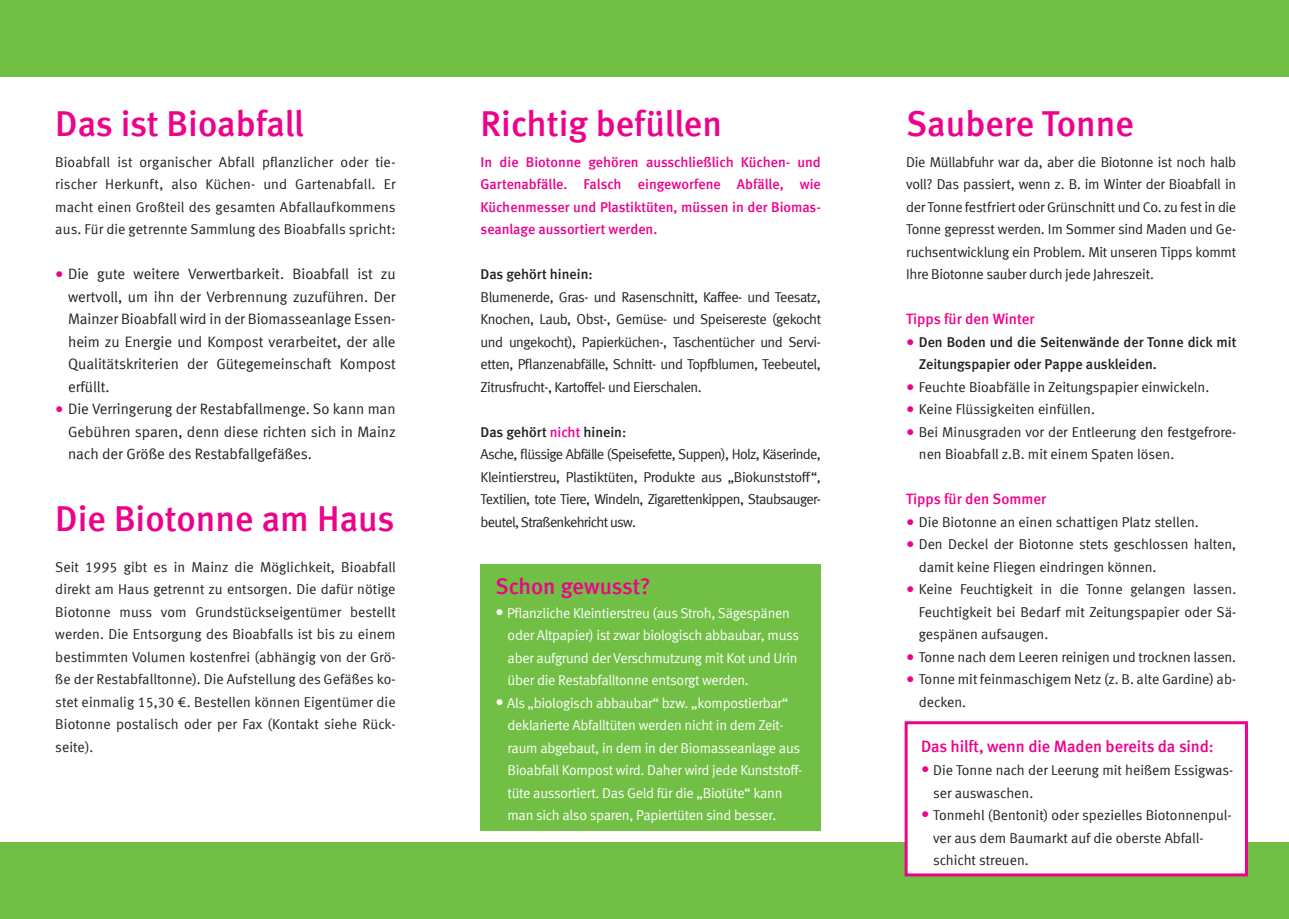
<style>
.page{position:relative;width:1289px;height:919px;background:#fff}
.page>*{position:absolute;margin:0;border:0;box-sizing:border-box;transform-origin:0 0}
.t1{font:700 36px "Mainz Meta";color:#ed028c}
.t2{font:700 22.5px "Mainz Meta";letter-spacing:-.005em;color:#ed028c}
.t3{font:700 16.5px "Mainz Meta";letter-spacing:-.005em;color:#ed028c}
.t4{font:15px/22.5px "Mainz Meta";color:#231f20;text-align:justify}
.t5{font:700 15px "Mainz Meta";color:#ed028c}
.t6{font:14.25px/22.5px "Mainz Meta";letter-spacing:-.005em;color:#231f20;text-align:justify}
.t7{font:14.25px/22.5px "Mainz Meta";letter-spacing:-.02em;color:#fff}
.t8{font:14.25px/22.5px "Mainz Meta";letter-spacing:-.045em;color:#231f20}
.t9{font:700 14.25px/22.5px "Mainz Meta";color:#ed028c;text-align:justify}
.t10{font:700 14.25px/22.5px "Mainz Meta";color:#231f20}
.s1{font-size:16.5px;color:#ed028c}
.s2{font-weight:700}
.s3{font-weight:700;color:#ed028c}
.s4{font-weight:400;font-size:16.5px;color:#ed028c}
.s5{font-size:16.5px}
</style>
<div class="page">
<div style="left:0;top:0;width:1288px;height:77px;background:#71bf44"></div>
<div style="left:0;top:842px;width:1288px;height:76px;background:#71bf44"></div>
<div style="left:480px;top:564px;width:341px;height:266px;background:#71bf44"></div>
<div style="left:906px;top:722px;width:340px;height:152px;background:#fff"></div>
<div style="left:904px;top:721px;width:343px;height:155px;border:3px solid #ed028c"></div>
<h1 class="t1" style="left:55px;top:102px;width:250px">Das ist Bioabfall</h1>
<h1 class="t1" style="left:480px;top:102px;width:243px">Richtig befüllen</h1>
<h1 class="t1" style="left:906px;top:102px;width:229px">Saubere Tonne</h1>
<p class="t6" style="left:55px;top:150px;width:342px">Bioabfall ist organischer Abfall pflanzlicher oder tie&shy;rischer Herkunft, also Küchen- und Gartenabfall. Er macht einen Großteil des gesamten Abfallaufkommens aus. Für die getrennte Sammlung des Bioabfalls spricht:</p>
<p class="t4" style="left:68px;top:262px;width:329px;text-indent:-13px"><span class="s1">•</span> Die gute weitere Verwertbarkeit. Bioabfall ist zu wertvoll, um ihn der Verbrennung zuzuführen. Der Mainzer Bioabfall wird in der Biomasseanlage Essen&shy;heim zu Energie und Kompost verarbeitet, der alle Qualitätskriterien der Gütegemeinschaft Kompost erfüllt.</p>
<p class="t4" style="left:68px;top:397px;width:329px;text-indent:-13px"><span class="s1">•</span> Die Verringerung der Restabfallmenge. So kann man Gebühren sparen, denn diese richten sich in Mainz nach der Größe des Restabfallgefäßes.</p>
<p class="t9" style="left:480px;top:150px;width:342px">In die Biotonne gehören ausschließlich Küchen- und Gartenabfälle. Falsch eingeworfene Abfälle, wie Küchenmesser und Plastiktüten, müssen in der Biomas&shy;seanlage aussortiert werden.</p>
<p class="t10" style="left:480px;top:263px;width:114px">Das gehört hinein:</p>
<p class="t6" style="left:480px;top:285px;width:342px">Blumenerde, Gras- und Rasenschnitt, Kaffee- und Teesatz, Knochen, Laub, Obst-, Gemüse- und Speisereste (gekocht und ungekocht), Papierküchen-, Taschentücher und Servi&shy;etten, Pflanzenabfälle, Schnitt- und Topfblumen, Teebeutel, Zitrusfrucht-, Kartoffel- und Eierschalen.</p>
<p class="t8" style="left:480px;top:420px;width:342px"><span class="s2">Das gehört</span> <span class="s3">nicht</span> <span class="s2">hinein:<br></span>Asche, flüssige Abfälle (Speisefette, Suppen), Holz, Käserinde, Kleintierstreu, Plastiktüten, Produkte aus „Biokunststoff“, Textilien, tote Tiere, Windeln, Zigarettenkippen, Staubsauger&shy;beutel, Straßenkehricht usw.</p>
<p class="t6" style="left:906px;top:150px;width:331px">Die Müllabfuhr war da, aber die Biotonne ist noch halb voll? Das passiert, wenn z. B. im Winter der Bioabfall in der Tonne festfriert oder Grünschnitt und Co. zu fest in die Tonne gepresst werden. Im Sommer sind Maden und Ge&shy;ruchsentwicklung ein Problem. Mit unseren Tipps kommt Ihre Biotonne sauber durch jede Jahreszeit.</p>
<p class="t5" style="left:906px;top:310px;width:130px">Tipps für den Winter</p>
<p class="t10" style="left:918px;top:330px;width:319px;text-indent:-13px"><span class="s4">•</span> Den Boden und die Seitenwände der Tonne dick mit<br>Zeitungspapier oder Pappe auskleiden.</p>
<p class="t6" style="left:906px;top:375px;width:305px"><span class="s1">•</span> Feuchte Bioabfälle in Zeitungspapier einwickeln.</p>
<p class="t6" style="left:906px;top:398px;width:190px"><span class="s1">•</span> Keine Flüssigkeiten einfüllen.</p>
<p class="t6" style="left:918px;top:420px;width:319px;text-indent:-13px"><span class="s1">•</span> Bei Minusgraden vor der Entleerung den festgefrore&shy;nen Bioabfall z.B. mit einem Spaten lösen.</p>
<p class="t5" style="left:906px;top:490px;width:141px">Tipps für den Sommer</p>
<p class="t6" style="left:906px;top:510px;width:294px"><span class="s1">•</span> Die Biotonne an einen schattigen Platz stellen.</p>
<p class="t6" style="left:918px;top:533px;width:319px;text-indent:-13px"><span class="s1">•</span> Den Deckel der Biotonne stets geschlossen halten, damit keine Fliegen eindringen können.</p>
<p class="t6" style="left:918px;top:578px;width:319px;text-indent:-13px"><span class="s1">•</span> Keine Feuchtigkeit in die Tonne gelangen lassen.<br>Feuchtigkeit bei Bedarf mit Zeitungspapier oder Sä&shy;gespänen aufsaugen.</p>
<p class="t6" style="left:906px;top:645px;width:331px"><span class="s1">•</span> Tonne nach dem Leeren reinigen und trocknen lassen.</p>
<p class="t6" style="left:918px;top:668px;width:319px;text-indent:-13px"><span class="s1">•</span> Tonne mit feinmaschigem Netz (z. B. alte Gardine) ab&shy;decken.</p>
<h1 class="t1" style="left:55px;top:498px;width:341px">Die Biotonne am Haus</h1>
<p class="t6" style="left:55px;top:555px;width:342px">Seit 1995 gibt es in Mainz die Möglichkeit, Bioabfall direkt am Haus getrennt zu entsorgen. Die dafür nötige Biotonne muss vom Grundstückseigentümer bestellt werden. Die Entsorgung des Bioabfalls ist bis zu einem bestimmten Volumen kostenfrei (abhängig von der Grö&shy;ße der Restabfalltonne). Die Aufstellung des Gefäßes ko&shy;stet einmalig 15,30 €. Bestellen können Eigentümer die Biotonne postalisch oder per Fax (Kontakt siehe Rück&shy;seite).</p>
<h2 class="t2" style="left:495px;top:573px;width:156px">Schon gewusst?</h2>
<p class="t7" style="left:507px;top:601px;width:293px;text-indent:-12px"><span class="s5">•</span> Pflanzliche Kleintierstreu (aus Stroh, Sägespänen oder Altpapier) ist zwar biologisch abbaubar, muss aber aufgrund der Verschmutzung mit Kot und Urin über die Restabfalltonne entsorgt werden.</p>
<p class="t7" style="left:507px;top:691px;width:296px;text-indent:-12px"><span class="s5">•</span> Als „biologisch abbaubar“ bzw. „kompostierbar“ deklarierte Abfalltüten werden nicht in dem Zeit&shy;raum abgebaut, in dem in der Biomasseanlage aus Bioabfall Kompost wird. Daher wird jede Kunststoff&shy;tüte aussortiert. Das Geld für die „Biotüte“ kann man sich also sparen, Papiertüten sind besser.</p>
<p class="t3" style="left:921px;top:736px;width:294px">Das hilft, wenn die Maden bereits da sind:</p>
<p class="t6" style="left:933px;top:758px;width:302px;text-indent:-12px"><span class="s1">•</span> Die Tonne nach der Leerung mit heißem Essigwas&shy;ser auswaschen.</p>
<p class="t6" style="left:933px;top:803px;width:300px;text-align:left;text-indent:-12px"><span class="s1">•</span> Tonmehl (Bentonit) oder spezielles Biotonnenpul&shy;ver aus dem Baumarkt auf die oberste Abfall&shy;schicht streuen.</p>
</div>
